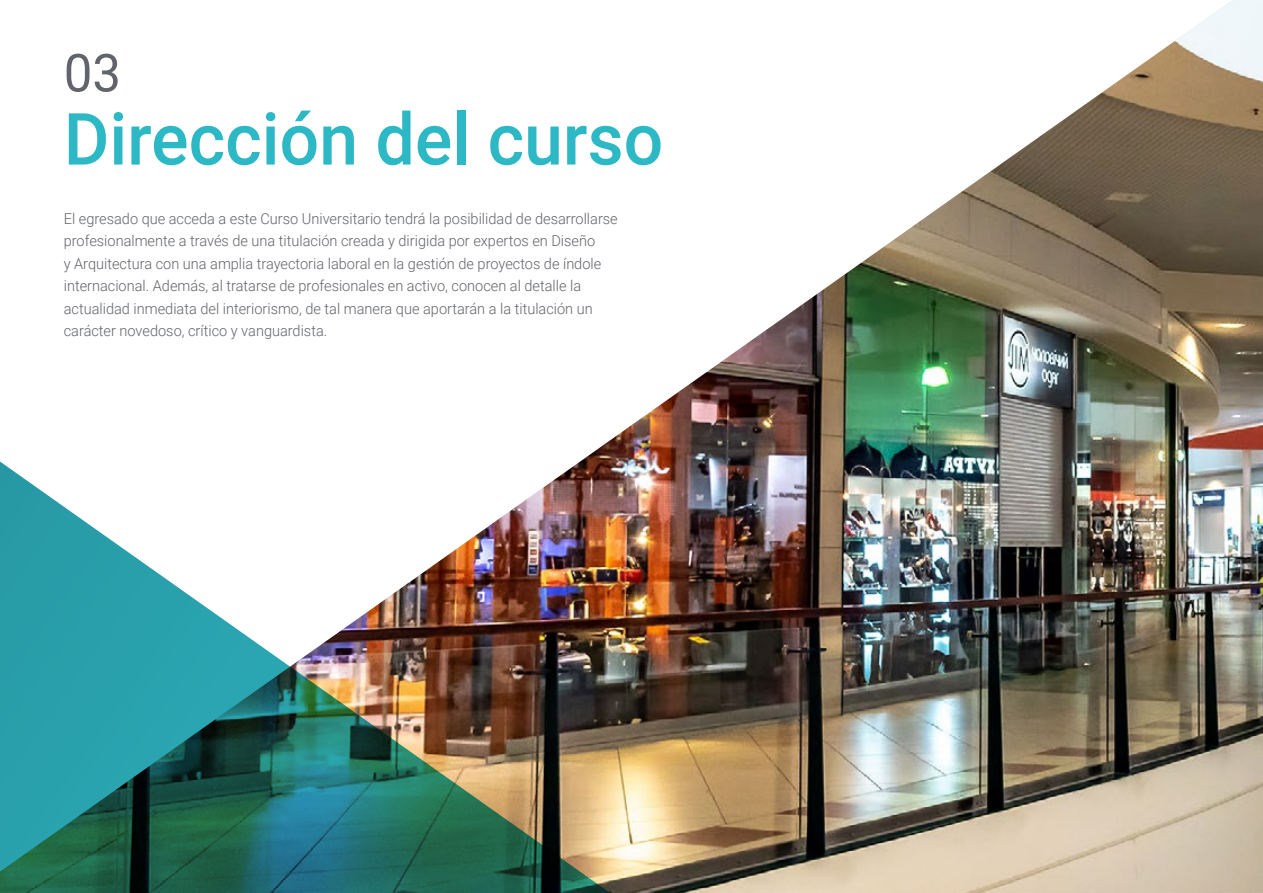
<style>
.page{position:relative;width:1263px;height:893px;background:#fff}
.page>*{position:absolute;margin:0;border:0;box-sizing:border-box;transform-origin:0 0}
.t1{font:500 72px "Roboto";color:#2db8c5}
.t2{font:52.5px "Roboto";color:#61646a}
.t3{font:300 15px/22.5px "Roboto";color:#61646a}
</style>
<div class="page">
<img style="left:602px;top:0;width:661px;height:893px">
<img style="left:0;top:446px;width:640px;height:447px">
<h2 class="t2" style="left:64px;top:36px;width:59px">03</h2>
<h1 class="t1" style="left:64px;top:89px;width:601px">Dirección del curso</h1>
<p class="t3" style="left:64px;top:207px;width:555px">El egresado que acceda a este Curso Universitario tendrá la posibilidad de desarrollarse profesionalmente a través de una titulación creada y dirigida por expertos en Diseño<br>y Arquitectura con una amplia trayectoria laboral en la gestión de proyectos de índole internacional. Además, al tratarse de profesionales en activo, conocen al detalle la actualidad inmediata del interiorismo, de tal manera que aportarán a la titulación un carácter novedoso, crítico y vanguardista.</p>
</div>
